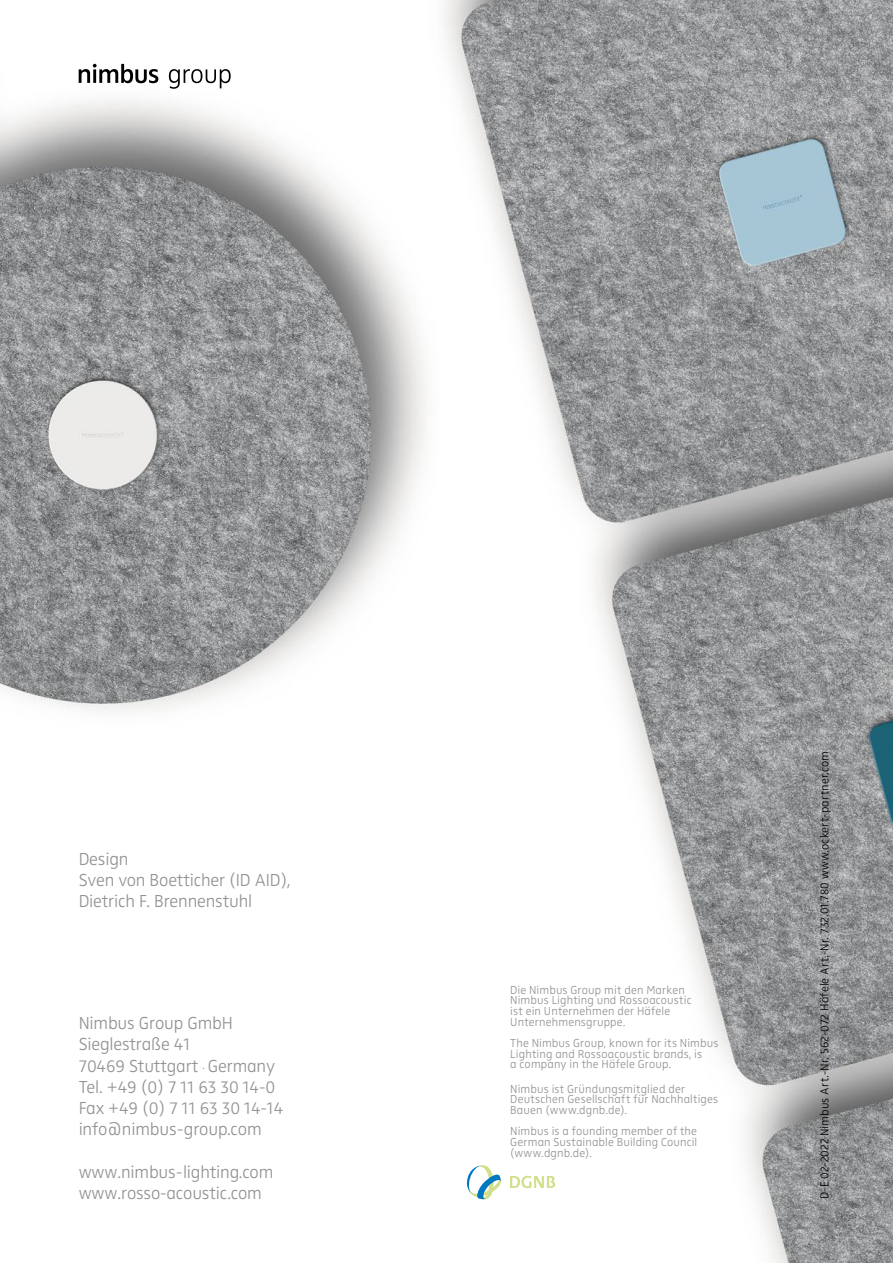
<style>
.page{position:relative;width:893px;height:1263px;background:#fff}
.page>*{position:absolute;margin:0;border:0;box-sizing:border-box;transform-origin:0 0}
.t1{font:18px/21.3px "Zwo Light LF Plain Alt";letter-spacing:-.01em;color:#919292}
.t2{font:12px/10.6px "Zwo Light LF Plain Alt";letter-spacing:.01em;color:#919292}
.t3{font:12px "Zwo Light LF Plain Alt";letter-spacing:.01em;color:#000}
.s1{font-family:"Zwo Extra Light LF Plain Alt";font-size:12.75px}
</style>
<div class="page">
<img style="left:0;top:0;width:893px;height:1263px">
<svg style="left:467px;top:1165px;width:35px;height:34px"></svg>
<svg style="left:510px;top:1176px;width:45px;height:12px"></svg>
<svg style="left:79px;top:64px;width:79px;height:19px"></svg>
<svg style="left:169px;top:69px;width:62px;height:20px"></svg>
<p class="t1" style="left:79px;top:848px;width:51px">Design</p>
<p class="t1" style="left:79px;top:869px;width:214px">Sven von Boetticher (ID AID),<br>Dietrich F. Brennenstuhl</p>
<p class="t1" style="left:79px;top:1012px;width:156px">Nimbus Group GmbH</p>
<p class="t1" style="left:79px;top:1034px;width:113px">Sieglestraße 41</p>
<p class="t1" style="left:79px;top:1055px;width:198px">70469 Stuttgart <span class="s1">·</span> Germany</p>
<p class="t1" style="left:79px;top:1076px;width:198px">Tel. +49 (0) 7 11 63 30 14-0</p>
<p class="t1" style="left:79px;top:1097px;width:206px">Fax +49 (0) 7 11 63 30 14-14</p>
<p class="t1" style="left:79px;top:1119px;width:184px">info@nimbus-group.com</p>
<p class="t1" style="left:79px;top:1161px;width:196px">www.nimbus-lighting.com</p>
<p class="t1" style="left:79px;top:1182px;width:185px">www.rosso-acoustic.com</p>
<p class="t2" style="left:510px;top:984px;width:183px">Die Nimbus Group mit den Marken<br>Nimbus Lighting und Rossoacoustic ist ein Unternehmen der Häfele<br>Unternehmensgruppe.</p>
<p class="t2" style="left:510px;top:1037px;width:210px">The Nimbus Group, known for its Nimbus<br>Lighting and Rossoacoustic brands, is<br>a company in the Häfele Group.</p>
<p class="t2" style="left:510px;top:1083px;width:210px">Nimbus ist Gründungsmitglied der<br>Deutschen Gesellschaft für Nachhaltiges<br>Bauen (www.dgnb.de).</p>
<p class="t2" style="left:510px;top:1126px;width:189px;text-align:justify">Nimbus is a founding member of the German Sustainable Building Council (www.dgnb.de).</p>
<p class="t3" style="left:818px;top:1199px;width:450px;rotate:-90deg">D-E 02-2022 Nimbus Art.-Nr. 562-072 Häfele Art.-Nr. 732.01.780 www.ockert-partner.com</p>
</div>
